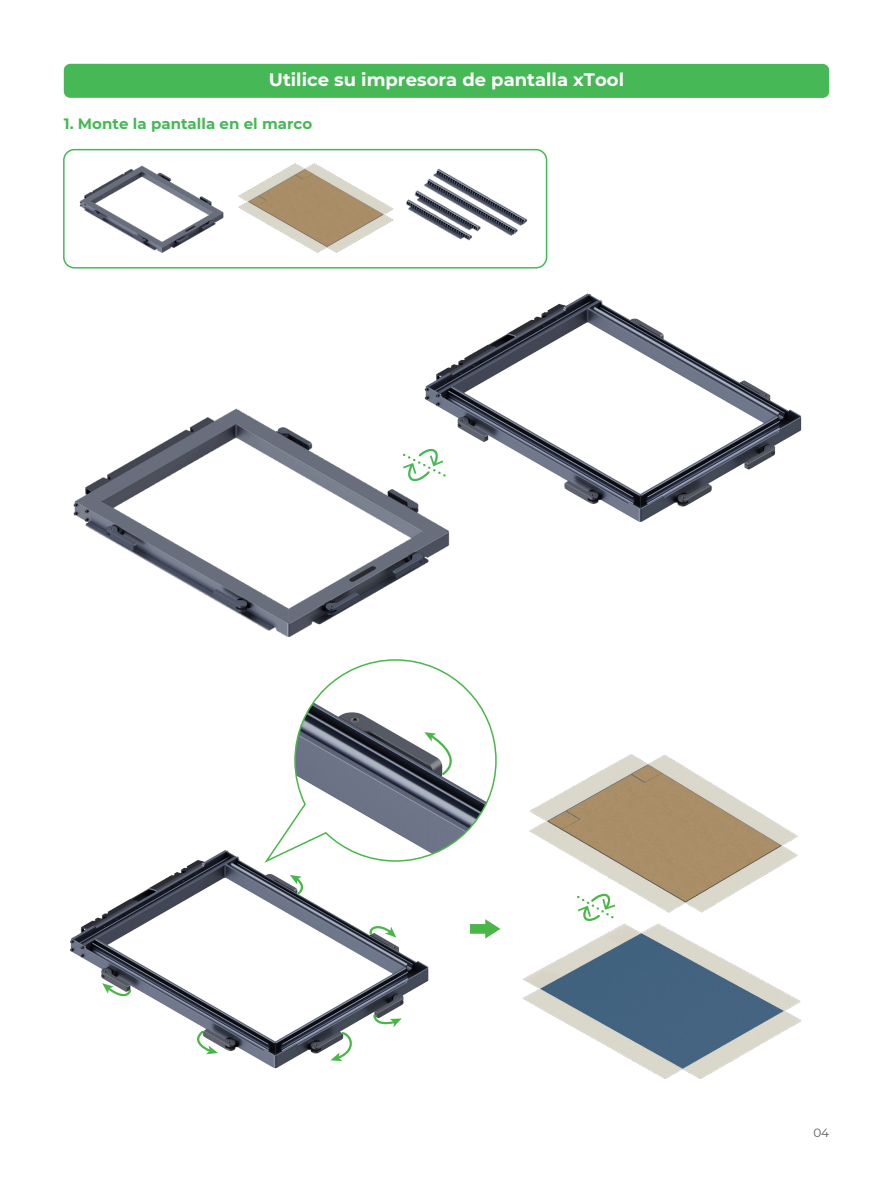
<style>
.page{position:relative;width:893px;height:1191px;background:#fff}
.page>*{position:absolute;margin:0;border:0;box-sizing:border-box;transform-origin:0 0}
.t1{font:700 18px "Montserrat";color:#fff}
.t2{font:700 15px "Montserrat";color:#46b856}
.t3{font:12px "Montserrat";color:#58595b}
</style>
<div class="page">
<img style="left:424px;top:293px;width:378px;height:229px">
<img style="left:70px;top:850px;width:359px;height:219px">
<img style="left:73px;top:404px;width:378px;height:233px">
<img style="left:79px;top:165px;width:140px;height:88px">
<div style="left:64px;top:64px;width:765px;height:34px;background:#46b856;border-radius:6px"></div>
<img style="left:522px;top:754px;width:280px;height:325px">
<div style="left:63px;top:149px;width:484px;height:119px;border:2px solid #46b856;border-radius:11px"></div>
<svg style="left:401px;top:446px;width:51px;height:38px"></svg>
<svg style="left:572px;top:892px;width:44px;height:29px"></svg>
<img style="left:219px;top:148px;width:183px;height:119px">
<svg style="left:470px;top:919px;width:30px;height:19px"></svg>
<svg style="left:102px;top:983px;width:31px;height:14px"></svg>
<svg style="left:192px;top:1028px;width:26px;height:26px"></svg>
<svg style="left:369px;top:923px;width:27px;height:14px"></svg>
<svg style="left:290px;top:875px;width:15px;height:21px"></svg>
<svg style="left:372px;top:1013px;width:30px;height:14px"></svg>
<svg style="left:330px;top:1030px;width:27px;height:31px"></svg>
<svg style="left:262px;top:659px;width:235px;height:205px"></svg>
<img style="left:414px;top:190px;width:7px;height:8px">
<img style="left:406px;top:198px;width:66px;height:43px">
<img style="left:433px;top:168px;width:95px;height:58px">
<img style="left:421px;top:176px;width:98px;height:62px">
<p class="t1" style="left:269px;top:67px;width:357px">Utilice su impresora de pantalla xTool</p>
<p class="t2" style="left:64px;top:112px;width:250px">1. Monte la pantalla en el marco</p>
<p class="t3" style="left:813px;top:1124px;width:17px">04</p>
</div>
